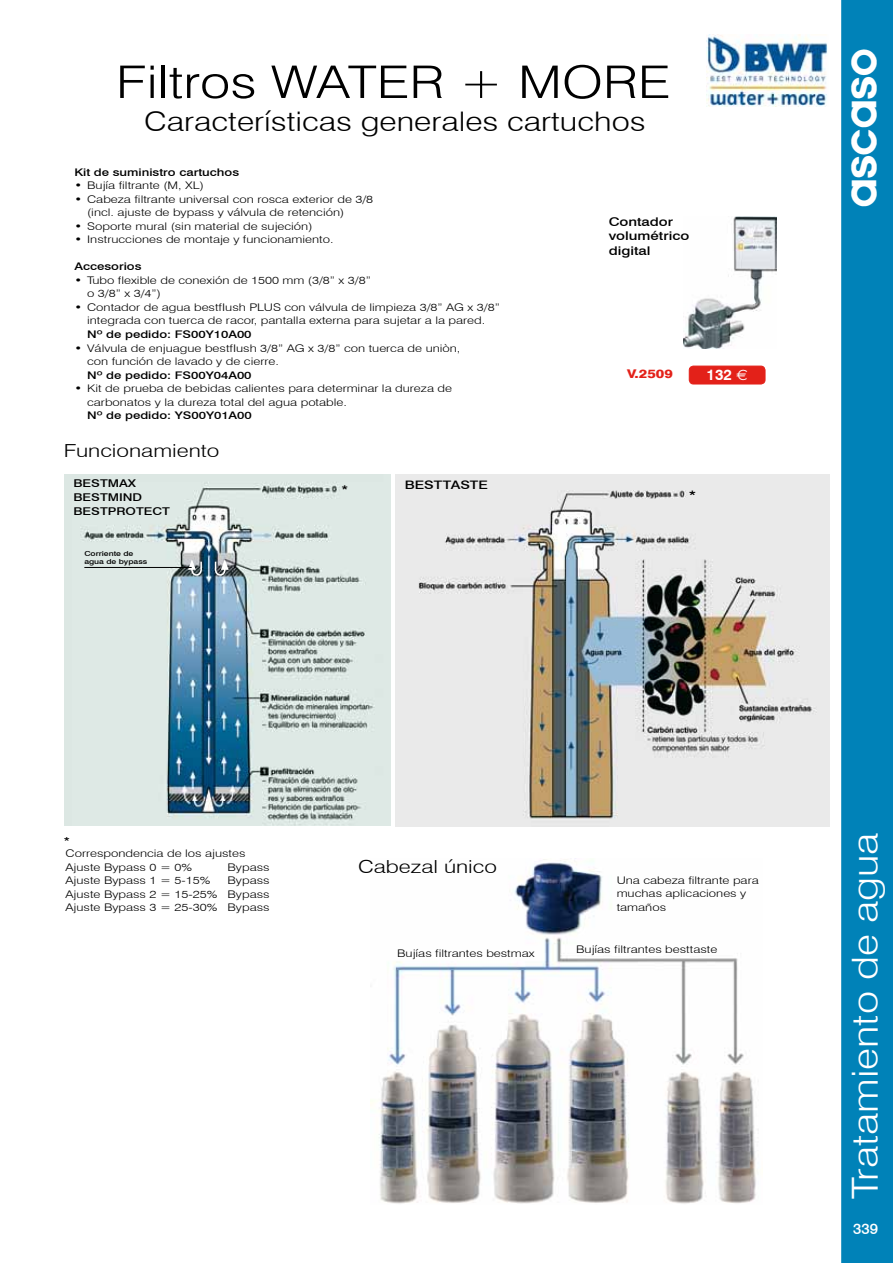
<style>
.page{position:relative;width:893px;height:1263px;background:#fff}
.page>*{position:absolute;margin:0;border:0;box-sizing:border-box;transform-origin:0 0}
.t1{font:300 45px "Swiss 721 BT";color:#000;scale:1.2 1}
.t2{font:300 36px "Swiss 721 BT";color:#fff;scale:1.15 1}
.t3{font:36px "ASCAS Ologotype";letter-spacing:-.03em;color:#fff}
.t4{font:300 27px "Swiss 721 BT";color:#000;scale:1.2 1}
.t5{font:300 18px "Swiss 721 BT";color:#000;scale:1.25 1}
.t6{font:700 15px "Swiss 721 BT";color:#fff}
.t7{font:500 15px "Swiss 721 BT";color:#fff}
.t8{font:500 12px/14.4px "Swiss 721 BT";color:#000;scale:1.25 1}
.t9{font:800 12px "Swiss 721 BT";color:#e32119;scale:1.2 1}
.t10{font:500 11.7px "Swiss 721 BT";color:#000;scale:1.25 1}
.t11{font:500 10.65px/13.8px "Swiss 721 BT";color:#000;scale:1.25 1}
.t12{font:300 10.5px/13.5px "Swiss 721 BT";color:#000;scale:1.25 1}
.t13{font:500 10.5px "Swiss 721 BT";color:#000;scale:1.25 1}
.t14{font:500 9.6px "Swiss 721 BT";color:#000;scale:1.25 1}
.t15{font:500 6.9px/8.2px "Swiss 721 BT";color:#000;scale:1.25 1}
.s1{font-weight:500}
.s2{font-family:"Euro Sans";font-weight:400}
</style>
<div class="page">
<svg style="left:841px;top:0;width:52px;height:1263px;background:#0484b9"></svg>
<img style="left:684px;top:217px;width:92px;height:131px">
<div style="left:689px;top:366px;width:76px;height:18px;background:#e32119;border-radius:4px"></div>
<div style="left:689px;top:366px;width:76px;height:18px;border:1px solid #e32119;border-radius:4px"></div>
<img style="left:395px;top:475px;width:434px;height:351px">
<img style="left:371px;top:858px;width:385px;height:346px">
<img style="left:65px;top:475px;width:325px;height:351px">
<svg style="left:188px;top:559px;width:15px;height:18px"></svg>
<svg style="left:214px;top:559px;width:15px;height:18px"></svg>
<hr style="left:84px;top:567px;width:108px;height:1px;background:#000">
<img style="left:706px;top:34px;width:122px;height:72px">
<p class="t1" style="left:116px;top:55px;width:464px">Filtros WATER + MORE</p>
<p class="t4" style="left:144px;top:105px;width:419px">Características generales cartuchos</p>
<p class="t13" style="left:74px;top:166px;width:133px">Kit de suministro cartuchos</p>
<p class="t12" style="left:74px;top:179px;width:105px">• Bujía filtrante (M, XL)</p>
<p class="t12" style="left:87px;top:192px;width:230px;text-indent:-13px">• Cabeza filtrante universal con rosca exterior de 3/8 (incl. ajuste de bypass y válvula de retención)</p>
<p class="t12" style="left:74px;top:219px;width:192px">• Soporte mural (sin material de sujeción)</p>
<p class="t12" style="left:74px;top:233px;width:209px">• Instrucciones de montaje y funcionamiento.</p>
<p class="t13" style="left:74px;top:260px;width:55px">Accesorios</p>
<p class="t12" style="left:87px;top:273px;width:228px;text-indent:-13px">• Tubo flexible de conexión de 1500 mm (3/8” x 3/8” o 3/8” x 3/4”)</p>
<p class="t12" style="left:87px;top:300px;width:332px;text-indent:-13px">• Contador de agua bestfIush PLUS con válvula de limpieza 3/8” AG x 3/8” integrada con tuerca de racor, pantalla externa para sujetar a la pared.<br><span class="s1">Nº de pedido: FS00Y10A00</span></p>
<p class="t12" style="left:87px;top:341px;width:300px;text-indent:-13px">• Válvula de enjuague bestfIush 3/8” AG x 3/8” con tuerca de uniòn, con función de lavado y de cierre.<br><span class="s1">Nº de pedido: FS00Y04A00</span></p>
<p class="t12" style="left:87px;top:381px;width:293px;text-indent:-13px">• Kit de prueba de bebidas calientes para determinar la dureza de carbonatos y la dureza total del agua potable.<br><span class="s1">Nº de pedido: YS00Y01A00</span></p>
<p class="t5" style="left:64px;top:440px;width:126px">Funcionamiento</p>
<p class="t11" style="left:74px;top:476px;width:79px">BESTMAX<br>BESTMIND<br>BESTPROTECT</p>
<p class="t10" style="left:405px;top:477px;width:68px">BESTTASTE</p>
<p class="t11" style="left:341px;top:482px;width:7px">*</p>
<p class="t8" style="left:609px;top:214px;width:66px">Contador volumétrico digital</p>
<p class="t9" style="left:627px;top:366px;width:40px">V.2509</p>
<p class="t6" style="left:707px;top:366px;width:43px">132 <span class="s2">€</span></p>
<p class="t10" style="left:689px;top:488px;width:7px">*</p>
<p class="t15" style="left:84px;top:549px;width:52px">Corriente de agua de bypass</p>
<p class="t3" style="left:844px;top:208px;width:162px;rotate:-90deg">ascaso</p>
<p class="t14" style="left:64px;top:834px;width:6px">*</p>
<p class="t12" style="left:66px;top:846px;width:146px">Correspondencia de los ajustes<br>Ajuste Bypass 0 = 0%</p>
<p class="t12" style="left:228px;top:860px;width:35px">Bypass</p>
<p class="t12" style="left:66px;top:873px;width:117px">Ajuste Bypass 1 = 5-15%</p>
<p class="t12" style="left:66px;top:873px;width:165px;text-align:justify;text-indent:162px">Bypass Ajuste Bypass 2 = 15-25% Bypass Ajuste Bypass 3 = 25-30% Bypass</p>
<p class="t5" style="left:358px;top:855px;width:113px">Cabezal único</p>
<p class="t12" style="left:617px;top:873px;width:115px">Una cabeza filtrante para muchas aplicaciones y tamaños</p>
<p class="t12" style="left:397px;top:946px;width:111px">Bujías filtrantes bestmax</p>
<p class="t12" style="left:576px;top:942px;width:114px">Bujías filtrantes besttaste</p>
<p class="t2" style="left:843px;top:1199px;width:320px;rotate:-90deg">Tratamiento de agua</p>
<p class="t7" style="left:853px;top:1219px;width:27px">339</p>
</div>
